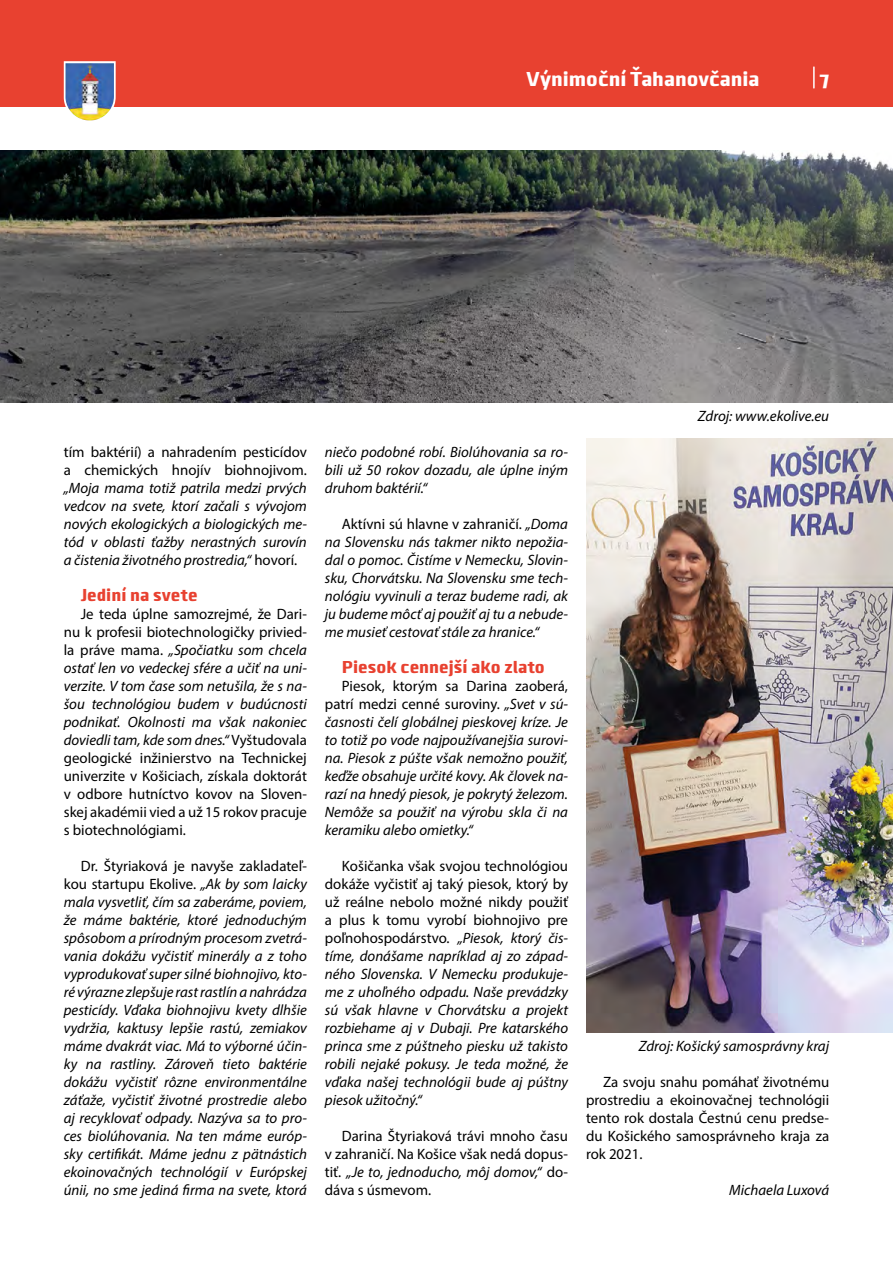
<style>
.page{position:relative;width:893px;height:1263px;background:#fff}
.page>*{position:absolute;margin:0;border:0;box-sizing:border-box;transform-origin:0 0}
.t1{font:900 21px "Clio";color:#fff}
.t2{font:900 18px "Clio";color:#e84130}
.t3{font:italic 15px/18px "Myriad Pro";color:#000;text-align:justify}
.t4{font:15px/18px "Myriad Pro";color:#000;text-align:justify}
.s1{font-style:normal}
.s2{font-style:italic}
</style>
<div class="page">
<div style="left:0;top:0;width:893px;height:106px;background:#e84130"></div>
<hr style="left:813px;top:67px;width:2px;height:21px;background:#fff">
<svg style="left:64px;top:61px;width:52px;height:60px"></svg>
<img style="left:66px;top:63px;width:48px;height:57px">
<img style="left:586px;top:439px;width:307px;height:594px">
<img style="left:0;top:151px;width:893px;height:252px">
<h1 class="t1" style="left:527px;top:66px;width:234px">Výnimoční Ťahanovčania</h1>
<h1 class="t1" style="left:820px;top:65px;width:11px">7</h1>
<p class="t4" style="left:64px;top:442px;width:245px">tím baktérií) a nahradením pesticídov a chemických hnojív biohnojivom.</p>
<p class="t3" style="left:64px;top:478px;width:245px">„Moja mama totiž patrila medzi prvých vedcov na svete, ktorí začali s vývojom nových ekologických a biologických me&shy;tód v oblasti ťažby nerastných surovín a čistenia životného prostredia,“ <span class="s1">hovorí.</span></p>
<p class="t2" style="left:81px;top:583px;width:118px">Jediní na svete</p>
<p class="t4" style="left:64px;top:604px;width:245px;text-indent:17px">Je teda úplne samozrejmé, že Dari&shy;nu k profesii biotechnologičky privied&shy;la práve mama. <span class="s2">„Spočiatku som chcela ostať len vo vedeckej sfére a učiť na uni&shy;verzite. V tom čase som netušila, že s na&shy;šou technológiou budem v budúcnosti podnikať. Okolnosti ma však nakoniec doviedli tam, kde som dnes.“</span> Vyštudovala geologické inžinierstvo na Technickej univerzite v Košiciach, získala doktorát v odbore hutníctvo kovov na Sloven&shy;skej akadémii vied a už 15 rokov pracuje s biotechnológiami.</p>
<p class="t3" style="left:64px;top:856px;width:245px;text-indent:17px"><span class="s1">Dr. Štyriaková je navyše zakladateľ&shy;kou startupu Ekolive.</span> „Ak by som laicky mala vysvetliť, čím sa zaberáme, poviem, že máme baktérie, ktoré jednoduchým spôsobom a prírodným procesom zvetrá&shy;vania dokážu vyčistiť minerály a z toho vyprodukovať super silné biohnojivo, kto&shy;ré výrazne zlepšuje rast rastlín a nahrádza pesticídy. Vďaka biohnojivu kvety dlhšie vydržia, kaktusy lepšie rastú, zemiakov máme dvakrát viac. Má to výborné účin&shy;ky na rastliny. Zároveň tieto baktérie dokážu vyčistiť rôzne environmentálne záťaže, vyčistiť životné prostredie alebo aj recyklovať odpady. Nazýva sa to pro&shy;ces biolúhovania. Na ten máme európ&shy;sky certifikát. Máme jednu z pätnástich ekoinovačných technológií v Európskej únii, no sme jediná firma na svete, ktorá</p>
<p class="t3" style="left:325px;top:442px;width:245px">niečo podobné robí. Biolúhovania sa ro&shy;bili už 50 rokov dozadu, ale úplne iným druhom baktérií.“</p>
<p class="t3" style="left:325px;top:514px;width:245px;text-indent:17px"><span class="s1">Aktívni sú hlavne v zahraničí.</span> „Doma na Slovensku nás takmer nikto nepožia&shy;dal o pomoc. Čistíme v Nemecku, Slovin&shy;sku, Chorvátsku. Na Slovensku sme tech&shy;nológiu vyvinuli a teraz budeme radi, ak ju budeme môcť aj použiť aj tu a nebude&shy;me musieť cestovať stále za hranice.“</p>
<p class="t2" style="left:342px;top:655px;width:204px">Piesok cennejší ako zlato</p>
<p class="t3" style="left:325px;top:676px;width:245px;text-indent:17px"><span class="s1">Piesok, ktorým sa Darina zaoberá, patrí medzi cenné suroviny.</span> „Svet v sú&shy;časnosti čelí globálnej pieskovej kríze. Je to totiž po vode najpoužívanejšia surovi&shy;na. Piesok z púšte však nemožno použiť, keďže obsahuje určité kovy. Ak človek na&shy;razí na hnedý piesok, je pokrytý železom.<br>Nemôže sa použiť na výrobu skla či na keramiku alebo omietky.“</p>
<p class="t3" style="left:325px;top:856px;width:245px;text-indent:17px"><span class="s1">Košičanka však svojou technológiou dokáže vyčistiť aj taký piesok, ktorý by už reálne nebolo možné nikdy použiť a plus k tomu vyrobí biohnojivo pre poľnohospodárstvo.</span> „Piesok, ktorý čis&shy;tíme, donášame napríklad aj zo západ&shy;ného Slovenska. V Nemecku produkuje&shy;me z uhoľného odpadu. Naše prevádzky sú však hlavne v Chorvátsku a projekt rozbiehame aj v Dubaji. Pre katarského princa sme z púštneho piesku už takisto robili nejaké pokusy. Je teda možné, že vďaka našej technológii bude aj púštny piesok užitočný.“</p>
<p class="t4" style="left:325px;top:1126px;width:245px;text-indent:17px">Darina Štyriaková trávi mnoho času v zahraničí. Na Košice však nedá dopus&shy;tiť. <span class="s2">„Je to, jednoducho, môj domov,“</span> do&shy;dáva s úsmevom.</p>
<p class="t3" style="left:698px;top:406px;width:133px">Zdroj: www.ekolive.eu</p>
<p class="t3" style="left:639px;top:1036px;width:192px">Zdroj: Košický samosprávny kraj</p>
<p class="t4" style="left:586px;top:1072px;width:245px;text-indent:17px">Za svoju snahu pomáhať životnému prostrediu a ekoinovačnej technológii tento rok dostala Čestnú cenu predse&shy;du Košického samosprávneho kraja za rok 2021.</p>
<p class="t3" style="left:729px;top:1180px;width:101px">Michaela Luxová</p>
</div>
